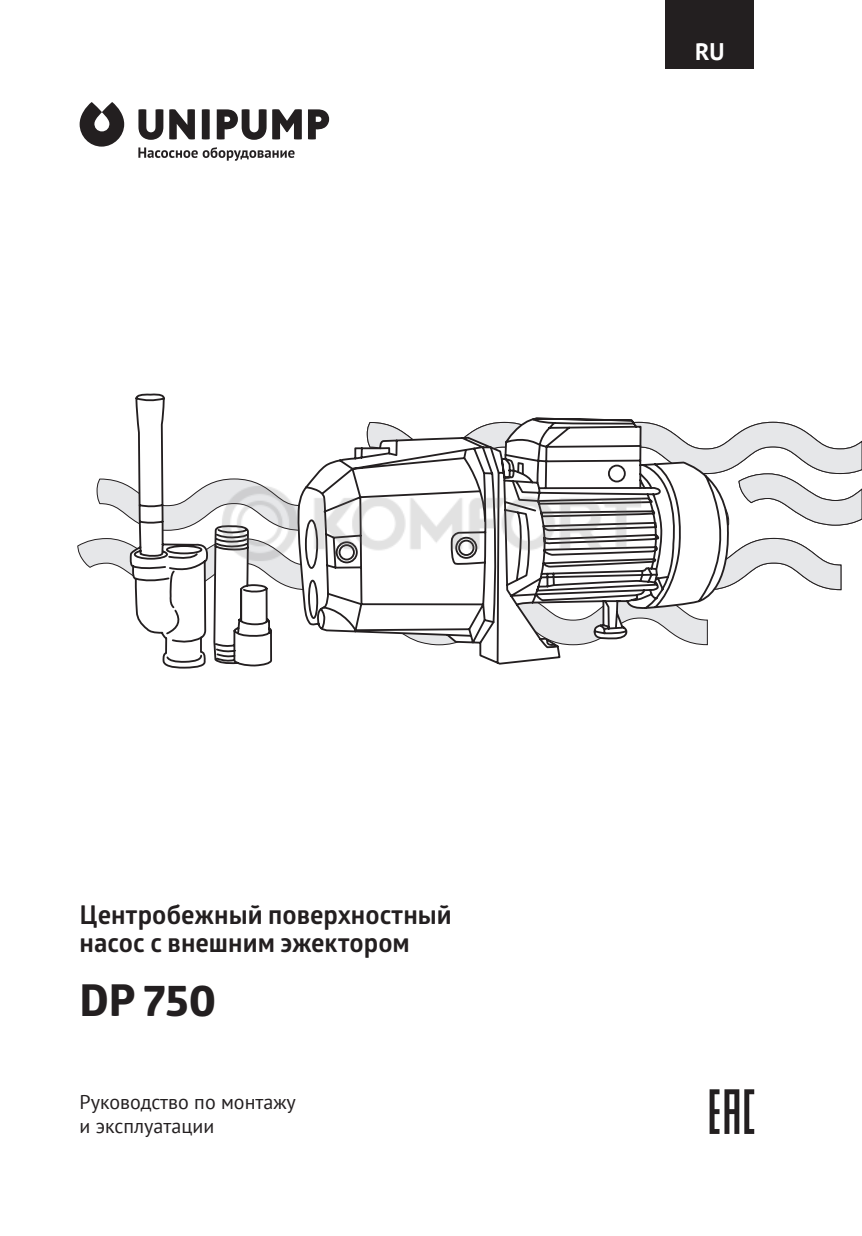
<style>
.page{position:relative;width:862px;height:1236px;background:#fff}
.page>*{position:absolute;margin:0;border:0;box-sizing:border-box;transform-origin:0 0}
.t1{font:700 44px "Globerx";color:#231f20}
.t2{font:700 26px/28px "Glober";color:#231f20}
.t3{font:700 24px "PT Sans";color:#fff}
.t4{font:20px/24px "PT Sans";color:#231f20}
</style>
<div class="page">
<svg style="left:78px;top:394px;width:784px;height:275px"></svg>
<svg style="left:709px;top:1089px;width:45px;height:45px"></svg>
<div style="left:665px;top:0;width:89px;height:68px;background:#231f20"></div>
<svg style="left:138px;top:147px;width:156px;height:14px"></svg>
<svg style="left:80px;top:102px;width:44px;height:45px"></svg>
<svg style="left:169px;top:109px;width:26px;height:30px"></svg>
<svg style="left:202px;top:109px;width:8px;height:30px"></svg>
<svg style="left:308px;top:109px;width:21px;height:30px"></svg>
<svg style="left:217px;top:109px;width:85px;height:31px"></svg>
<svg style="left:138px;top:109px;width:25px;height:31px"></svg>
<img style="left:215px;top:476px;width:431px;height:95px">
<p class="t3" style="left:695px;top:35px;width:31px">RU</p>
<p class="t2" style="left:80px;top:900px;width:374px">Центробежный поверхностный насос с внешним эжектором</p>
<h1 class="t1" style="left:80px;top:969px;width:138px">DP 750</h1>
<p class="t4" style="left:80px;top:1089px;width:218px">Руководство по монтажу и эксплуатации</p>
</div>
